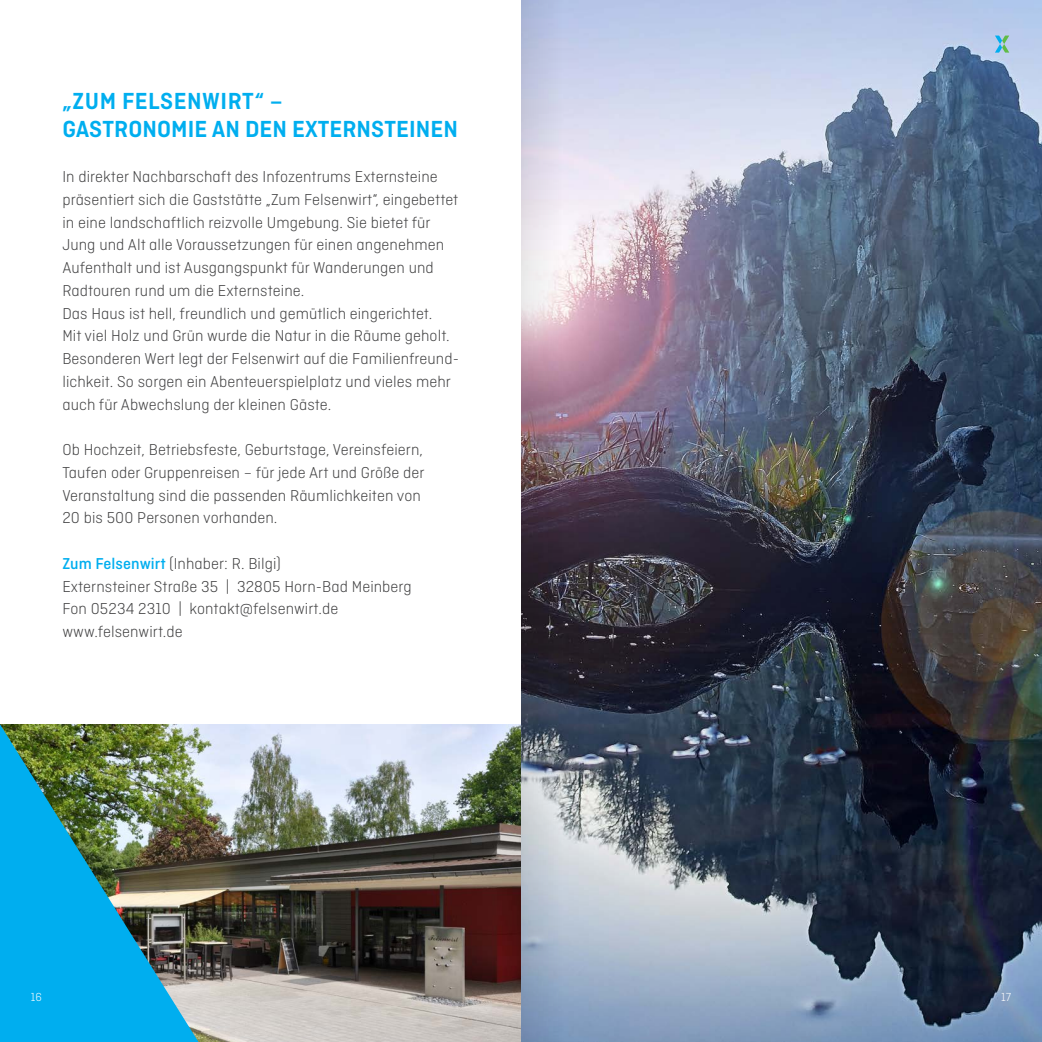
<style>
.page{position:relative;width:1042px;height:1042px;background:#fff}
.page>*{position:absolute;margin:0;border:0;box-sizing:border-box;transform-origin:0 0}
.t1{font:600 24.5px "Ciutadella";letter-spacing:.005em;color:#00aeef}
.t2{font:300 16.62px/22.8px "Ciutadella";letter-spacing:.005em;color:#3e3e3f}
.t3{font:300 12.25px "Ciutadella";color:#fff}
.s1{font-weight:500;color:#00aeef}
</style>
<div class="page">
<img style="left:198px;top:724px;width:323px;height:318px">
<img style="left:0;top:724px;width:198px;height:318px">
<img style="left:562px;top:0;width:480px;height:1042px">
<svg style="left:994px;top:35px;width:15px;height:18px"></svg>
<img style="left:521px;top:0;width:41px;height:1042px">
<p class="t1" style="left:62px;top:87px;width:222px">„ZUM FELSENWIRT“ –</p>
<p class="t1" style="left:62px;top:115px;width:397px">GASTRONOMIE AN DEN EXTERNSTEINEN</p>
<p class="t2" style="left:62px;top:165px;width:397px">In direkter Nachbarschaft des Infozentrums Externsteine präsentiert sich die Gaststätte „Zum Felsenwirt“, eingebettet in eine landschaftlich reizvolle Umgebung. Sie bietet für Jung und Alt alle Voraussetzungen für einen angenehmen Aufenthalt und ist Ausgangspunkt für Wanderungen und Radtouren rund um die Externsteine.</p>
<p class="t2" style="left:62px;top:302px;width:398px">Das Haus ist hell, freundlich und gemütlich eingerichtet.<br>Mit viel Holz und Grün wurde die Natur in die Räume geholt.<br>Besonderen Wert legt der Felsenwirt auf die Familienfreund&shy;lichkeit. So sorgen ein Abenteuerspielplatz und vieles mehr auch für Abwechslung der kleinen Gäste.</p>
<p class="t2" style="left:62px;top:438px;width:364px">Ob Hochzeit, Betriebsfeste, Geburtstage, Vereinsfeiern, Taufen oder Gruppenreisen – für jede Art und Größe der Veranstaltung sind die passenden Räumlichkeiten von 20 bis 500 Personen vorhanden.</p>
<p class="t2" style="left:62px;top:552px;width:220px"><span class="s1">Zum Felsenwirt</span> (Inhaber: R. Bilgi)</p>
<p class="t2" style="left:62px;top:575px;width:351px">Externsteiner Straße 35 | 32805 Horn-Bad Meinberg</p>
<p class="t2" style="left:62px;top:597px;width:277px">Fon 05234 2310 | kontakt@felsenwirt.de www.felsenwirt.de</p>
<p class="t3" style="left:31px;top:990px;width:13px">16</p>
<p class="t3" style="left:1001px;top:990px;width:12px">17</p>
</div>
